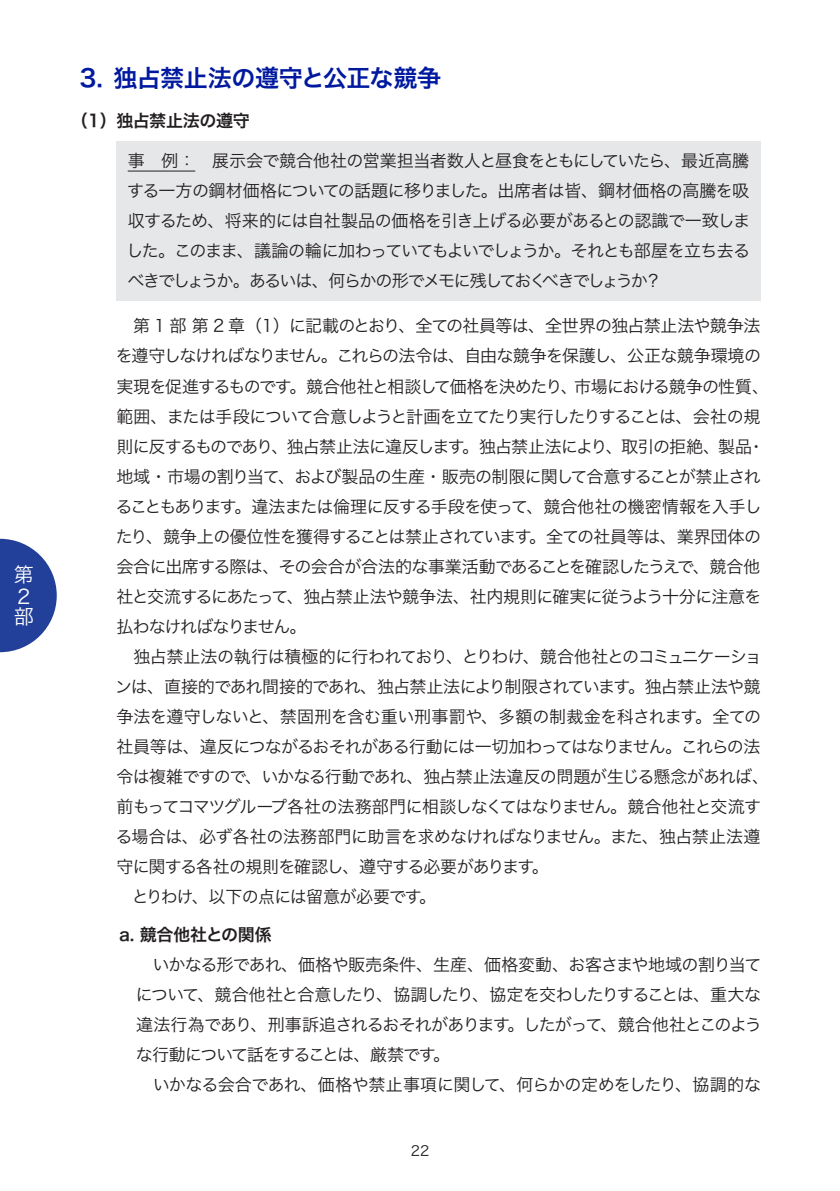
<style>
.page{position:relative;width:840px;height:1191px;background:#fff}
.page>*{position:absolute;margin:0;border:0;box-sizing:border-box;transform-origin:0 0}
.t1{font:24px "Hira Kaku Pro W6";letter-spacing:-.015em;color:#00199f}
.t2{font:20px/20.6px "Hira Kaku Pro W3";color:#fff}
.t3{font:17px/30px "Hira Kaku Pro W3";letter-spacing:-.05em;color:#231f20;text-align:justify}
.t4{font:17px "Hira Kaku Pro W3";letter-spacing:-.075em;color:#231f20}
.t5{font:17px "Hira Kaku Pro W6";letter-spacing:-.02em;color:#231f20}
.t6{font:17px "Hira Kaku Pro W3";letter-spacing:-.08em;color:#231f20}
.t7{font:14px "Hira Kaku Pro W3";color:#231f20}
</style>
<div class="page">
<svg style="left:0;top:539px;width:57px;height:113px"></svg>
<div style="left:116px;top:141px;width:644px;height:159px;background:#e6e7e9"></div>
<hr style="left:128px;top:171px;width:67px;height:1px;background:#231f20">
<p class="t2" style="left:14px;top:563px;width:21px">第<br>２部</p>
<h1 class="t1" style="left:79px;top:56px;width:363px">3. 独占禁止法の遵守と公正な競争</h1>
<p class="t5" style="left:71px;top:106px;width:180px">（1）独占禁止法の遵守</p>
<p class="t3" style="left:126px;top:144px;width:625px">事　例：　展示会で競合他社の営業担当者数人と昼食をともにしていたら、最近高騰する一方の鋼材価格についての話題に移りました。出席者は皆、鋼材価格の高騰を吸収するため、将来的には自社製品の価格を引き上げる必要があるとの認識で一致しました。このまま、議論の輪に加わっていてもよいでしょうか。それとも部屋を立ち去るべきでしょうか。あるいは、何らかの形でメモに残しておくべきでしょうか？</p>
<p class="t3" style="left:115px;top:310px;width:655px;text-align:left">　第 1 部 第 2 章（1）に記載のとおり、全ての社員等は、全世界の独占禁止法や競争法を遵守しなければなりません。これらの法令は、自由な競争を保護し、公正な競争環境の実現を促進するものです。競合他社と相談して価格を決めたり、市場における競争の性質、範囲、または手段について合意しようと計画を立てたり実行したりすることは、会社の規則に反するものであり、独占禁止法に違反します。独占禁止法により、取引の拒絶、製品・地域・市場の割り当て、および製品の生産・販売の制限に関して合意することが禁止されることもあります。違法または倫理に反する手段を使って、競合他社の機密情報を入手したり、競争上の優位性を獲得することは禁止されています。全ての社員等は、業界団体の会合に出席する際は、その会合が合法的な事業活動であることを確認したうえで、競合他社と交流するにあたって、独占禁止法や競争法、社内規則に確実に従うよう十分に注意を払わなければなりません。<br>　独占禁止法の執行は積極的に行われており、とりわけ、競合他社とのコミュニケーションは、直接的であれ間接的であれ、独占禁止法により制限されています。独占禁止法や競争法を遵守しないと、禁固刑を含む重い刑事罰や、多額の制裁金を科されます。全ての社員等は、違反につながるおそれがある行動には一切加わってはなりません。これらの法令は複雑ですので、いかなる行動であれ、独占禁止法違反の問題が生じる懸念があれば、前もってコマツグループ各社の法務部門に相談しなくてはなりません。競合他社と交流する場合は、必ず各社の法務部門に助言を求めなければなりません。また、独占禁止法遵守に関する各社の規則を確認し、遵守する必要があります。<br>　とりわけ、以下の点には留意が必要です。</p>
<p class="t5" style="left:119px;top:919px;width:154px">a. 競合他社との関係</p>
<p class="t3" style="left:136px;top:948px;width:626px">　いかなる形であれ、価格や販売条件、生産、価格変動、お客さまや地域の割り当て</p>
<p class="t4" style="left:136px;top:979px;width:626px">について、競合他社と合意したり、協調したり、協定を交わしたりすることは、重大な</p>
<p class="t3" style="left:136px;top:1008px;width:626px">違法行為であり、刑事訴追されるおそれがあります。したがって、競合他社とこのよう</p>
<p class="t6" style="left:136px;top:1039px;width:316px">な行動について話をすることは、厳禁です。</p>
<p class="t3" style="left:119px;top:1068px;width:643px">　　いかなる会合であれ、価格や禁止事項に関して、何らかの定めをしたり、協調的な</p>
<p class="t7" style="left:410px;top:1138px;width:20px">22</p>
</div>
